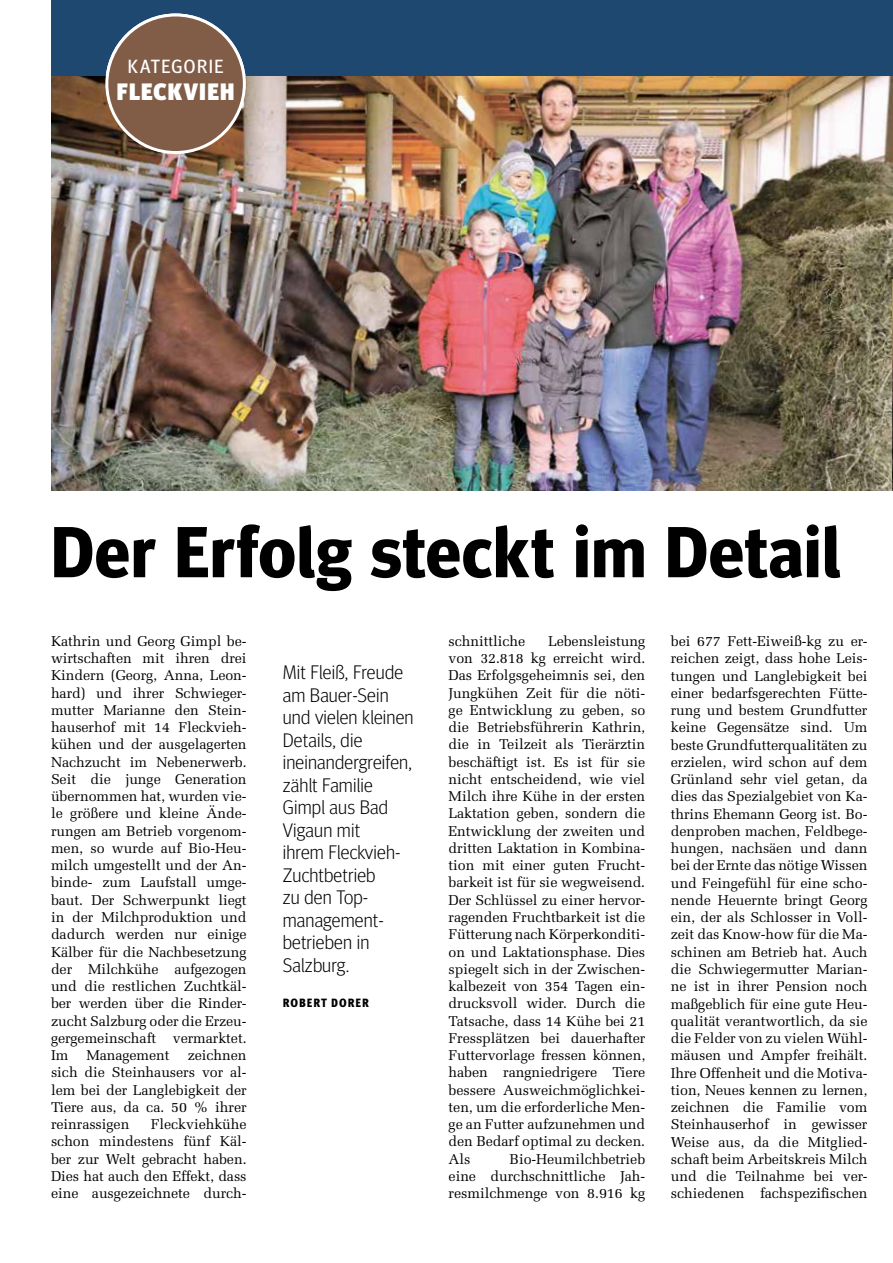
<style>
.page{position:relative;width:893px;height:1263px;background:#fff}
.page>*{position:absolute;margin:0;border:0;box-sizing:border-box;transform-origin:0 0}
.t1{font:700 72px "Meta Head OT";letter-spacing:.015em;color:#000}
.t2{font:900 23.7px "Meta Head OT";letter-spacing:.045em;color:#fff}
.t3{font:300 19.5px/22.5px "Meta Head OT";letter-spacing:.01em;color:#000}
.t4{font:19.05px "Meta Head OT";letter-spacing:.075em;color:#fff}
.t5{font:14.25px/17.2px "Melior LT Std";letter-spacing:-.005em;color:#000;text-align:justify}
.t6{font:900 condensed 12px "Meta OT";letter-spacing:.075em;color:#000;scale:1.05 1}
</style>
<div class="page">
<div style="left:51px;top:0;width:842px;height:77px;background:#1f4871"></div>
<img style="left:51px;top:77px;width:842px;height:414px">
<img style="left:892px;top:279px;width:1px;height:212px">
<div style="left:107px;top:15px;width:137px;height:138px;background:#815d47;border-radius:50%"></div>
<div style="left:105px;top:14px;width:141px;height:140px;border:3px solid #fff;border-radius:50%"></div>
<h3 class="t4" style="left:128px;top:55px;width:97px">KATEGORIE</h3>
<h2 class="t2" style="left:117px;top:78px;width:119px">FLECKVIEH</h2>
<h1 class="t1" style="left:51px;top:509px;width:791px">Der Erfolg steckt im Detail</h1>
<p class="t5" style="left:51px;top:632px;width:197px">Kathrin und Georg Gimpl be&shy;wirtschaften mit ihren drei Kindern (Georg, Anna, Leon&shy;hard) und ihrer Schwieger&shy;mutter Marianne den Stein&shy;hauserhof mit 14 Fleckvieh&shy;kühen und der ausgelagerten Nachzucht im Nebenerwerb.<br>Seit die junge Generation übernommen hat, wurden vie&shy;le größere und kleine Ände&shy;rungen am Betrieb vorgenom&shy;men, so wurde auf Bio-Heu&shy;milch umgestellt und der An&shy;binde- zum Laufstall umge&shy;baut. Der Schwerpunkt liegt in der Milchproduktion und dadurch werden nur einige Kälber für die Nachbesetzung der Milchkühe aufgezogen und die restlichen Zuchtkäl&shy;ber werden über die Rinder&shy;zucht Salzburg oder die Erzeu&shy;gergemeinschaft vermarktet.<br>Im</p>
<p class="t5" style="left:51px;top:1047px;width:197px;text-indent:137px">zeichnen sich die Steinhausers vor al&shy;lem bei der Langlebigkeit der Tiere aus, da ca. 50 % ihrer reinrassigen</p>
<p class="t5" style="left:86px;top:1047px;width:85px">Management</p>
<p class="t5" style="left:51px;top:1116px;width:197px;text-indent:100px">Fleckviehkühe schon mindestens fünf Käl&shy;ber zur Welt gebracht haben.<br>Dies hat auch den Effekt, dass eine ausgezeichnete durch-</p>
<h3 class="t3" style="left:283px;top:661px;width:132px">Mit Fleiß, Freude am Bauer-Sein und vielen kleinen<br>Details, die ineinandergreifen, zählt Familie<br>Gimpl aus Bad<br>Vigaun mit<br>ihrem Fleckvieh-<br>Zuchtbetrieb<br>zu den Top&shy;management&shy;betrieben in<br>Salzburg.</h3>
<p class="t6" style="left:283px;top:995px;width:84px">ROBERT DORER</p>
<p class="t5" style="left:449px;top:632px;width:198px;text-indent:99px">Lebensleistung von 32.818 kg erreicht wird.<br>Das Erfolgsgeheimnis sei, den Jungkühen Zeit für die nöti&shy;ge Entwicklung zu geben, so die Betriebsführerin Kathrin, die in Teilzeit als Tierärztin beschäftigt ist. Es ist für sie nicht entscheidend, wie viel Milch ihre Kühe in der ersten Laktation geben, sondern die Entwicklung der zweiten und dritten Laktation in Kombina&shy;tion mit einer guten Frucht&shy;barkeit ist für sie wegweisend.<br>Der Schlüssel zu einer hervor&shy;ragenden Fruchtbarkeit ist die Fütterung nach Körperkonditi&shy;on und Laktationsphase. Dies spiegelt sich in der Zwischen&shy;kalbezeit von 354 Tagen ein&shy;drucksvoll wider. Durch die Tatsache, dass 14 Kühe bei 21<br>Fressplätzen bei dauerhafter Futtervorlage fressen können, haben rangniedrigere Tiere bessere Ausweichmöglichkei&shy;ten, um die erforderliche Men&shy;ge an Futter aufzunehmen und den Bedarf optimal zu decken.<br>Als</p>
<p class="t5" style="left:449px;top:632px;width:78px">schnittliche</p>
<p class="t5" style="left:449px;top:1150px;width:198px;text-indent:61px">Bio-Heumilchbetrieb eine durchschnittliche Jah&shy;resmilchmenge von 8.916 kg</p>
<p class="t5" style="left:671px;top:633px;width:198px">bei 677 Fett-Eiweiß-kg zu er&shy;reichen zeigt, dass hohe Leis&shy;tungen und Langlebigkeit bei einer bedarfsgerechten Fütte&shy;rung und bestem Grundfutter keine Gegensätze sind. Um beste Grundfutterqualitäten zu erzielen, wird schon auf dem Grünland sehr viel getan, da dies das Spezialgebiet von Ka&shy;thrins Ehemann Georg ist. Bo&shy;denproben machen, Feldbege&shy;hungen, nachsäen und dann bei der Ernte das nötige Wissen und Feingefühl für eine scho&shy;nende Heuernte bringt Georg ein, der als Schlosser in Voll&shy;zeit das Know-how für die Ma&shy;schinen am Betrieb hat. Auch die Schwiegermutter Marian&shy;ne ist in ihrer Pension noch maßgeblich für eine gute Heu&shy;qualität verantwortlich, da sie die Felder von zu vielen Wühl&shy;mäusen und Ampfer freihält.<br>Ihre Offenheit und die Motiva&shy;tion, Neues kennen zu lernen, zeichnen die Familie vom Steinhauserhof in gewisser Weise aus, da die Mitglied&shy;schaft beim Arbeitskreis Milch und die Teilnahme bei ver&shy;schiedenen fachspezifischen</p>
</div>
